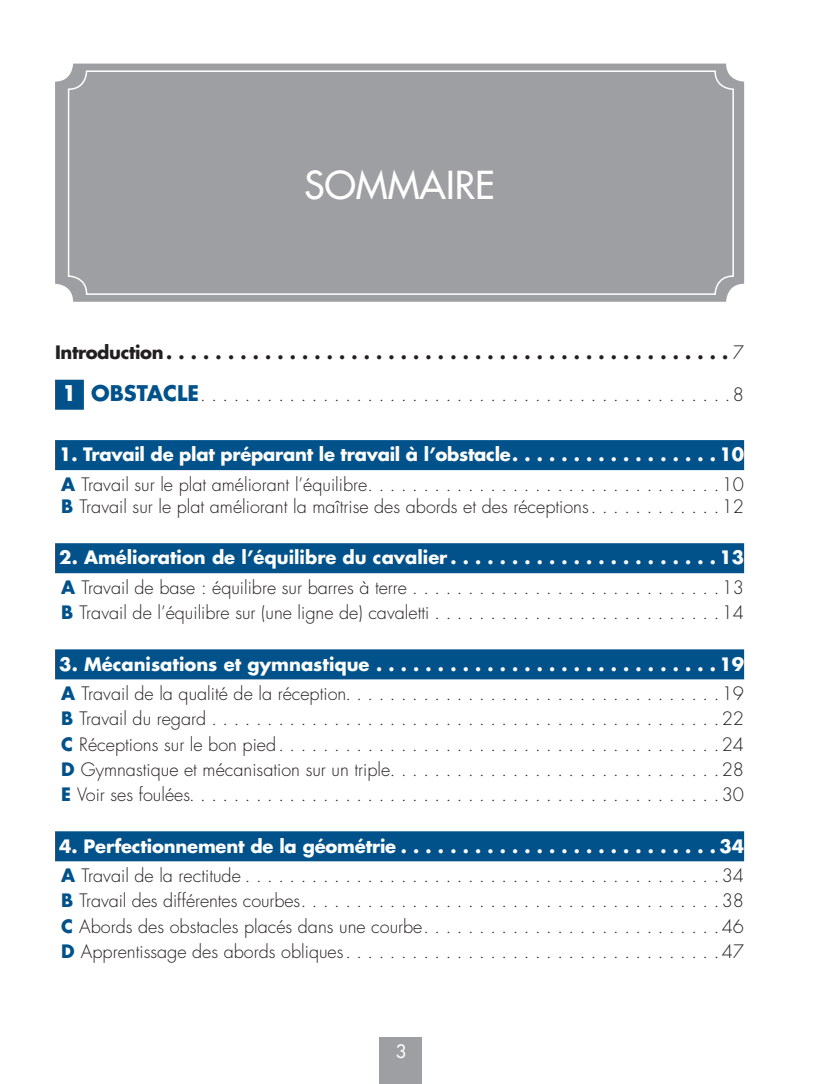
<style>
.page{position:relative;width:829px;height:1084px;background:#fff}
.page>*{position:absolute;margin:0;border:0;box-sizing:border-box;transform-origin:0 0}
.t1{font:37.5px "Futura LT";color:#fff}
.t2{font:300 18px/25.2px "Futura LT";color:#231f20}
.t3{font:700 18px "Futura LT";letter-spacing:-.02em;color:#231f20}
.t4{font:18px "Futura LT";color:#fff}
.s1{font-weight:300}
.s2{font-weight:700;font-size:21px;color:#fff}
.s3{font-weight:700;font-size:21px;color:#01528a}
.s4{font-weight:700;color:#fff}
.s5{font-weight:700;color:#01528a}
</style>
<div class="page">
<div style="left:55px;top:64px;width:689px;height:238px;background:#9d9fa2;border-radius:18px"></div>
<div style="left:55px;top:380px;width:29px;height:30px;background:#01528a"></div>
<div style="left:55px;top:440px;width:689px;height:30px;background:#01528a"></div>
<div style="left:55px;top:543px;width:689px;height:30px;background:#01528a"></div>
<div style="left:55px;top:649px;width:689px;height:30px;background:#01528a"></div>
<div style="left:55px;top:831px;width:689px;height:30px;background:#01528a"></div>
<div style="left:68px;top:70px;width:666px;height:225px;border:2px solid #fff;border-radius:18px"></div>
<div style="left:379px;top:1037px;width:43px;height:47px;background:#9d9fa2"></div>
<h1 class="t1" style="left:304px;top:165px;width:191px">SOMMAIRE</h1>
<p class="t3" style="left:55px;top:343px;width:690px">Introduction . . . . . . . . . . . . . . . . . . . . . . . . . . . . . . . . . . . . . . . . . . . . . . <span class="s1">7</span></p>
<p class="t2" style="left:62px;top:383px;width:683px"><span class="s2">1</span> <span class="s3">OBSTACLE</span> . . . . . . . . . . . . . . . . . . . . . . . . . . . . . . . . . . . . . . . . . . . . . . . .8</p>
<p class="t2" style="left:59px;top:440px;width:686px;line-height:30.2px"><span class="s4">1. Travail de plat préparant le travail à l’obstacle . . . . . . . . . . . . . . . . . 10<br></span><span class="s5">A</span> Travail sur le plat améliorant l’équilibre . . . . . . . . . . . . . . . . . . . . . . . . . . . . . . . .10</p>
<p class="t2" style="left:61px;top:494px;width:684px"><span class="s5">B</span> Travail sur le plat améliorant la maîtrise des abords et des réceptions . . . . . . . . . . . .12</p>
<p class="t2" style="left:59px;top:544px;width:686px;line-height:29.5px"><span class="s4">2. Amélioration de l’équilibre du cavalier . . . . . . . . . . . . . . . . . . . . . . 13<br></span><span class="s5">A</span> Travail de base : équilibre sur barres à terre . . . . . . . . . . . . . . . . . . . . . . . . . . . .13</p>
<p class="t2" style="left:61px;top:600px;width:684px"><span class="s5">B</span> Travail de l’équilibre sur (une ligne de) cavaletti . . . . . . . . . . . . . . . . . . . . . . . . . .14</p>
<p class="t2" style="left:59px;top:650px;width:686px;line-height:29.5px"><span class="s4">3. Mécanisations et gymnastique . . . . . . . . . . . . . . . . . . . . . . . . . . . . 19<br></span><span class="s5">A</span> Travail de la qualité de la réception . . . . . . . . . . . . . . . . . . . . . . . . . . . . . . . . . .19</p>
<p class="t2" style="left:61px;top:707px;width:684px;text-align:justify"><span class="s5">B</span> Travail du regard . . . . . . . . . . . . . . . . . . . . . . . . . . . . . . . . . . . . . . . . . . . . . .22<br><span class="s5">C</span> Réceptions sur le bon pied . . . . . . . . . . . . . . . . . . . . . . . . . . . . . . . . . . . . . . . .24<br><span class="s5">D</span> Gymnastique et mécanisation sur un triple . . . . . . . . . . . . . . . . . . . . . . . . . . . . . .28<br><span class="s5">E</span> Voir ses foulées . . . . . . . . . . . . . . . . . . . . . . . . . . . . . . . . . . . . . . . . . . . . . . . .30</p>
<p class="t2" style="left:59px;top:832px;width:686px;line-height:29.5px"><span class="s4">4. Perfectionnement de la géométrie . . . . . . . . . . . . . . . . . . . . . . . . . . 34<br></span><span class="s5">A</span> Travail de la rectitude . . . . . . . . . . . . . . . . . . . . . . . . . . . . . . . . . . . . . . . . . . .34</p>
<p class="t2" style="left:61px;top:888px;width:684px;text-align:justify"><span class="s5">B</span> Travail des différentes courbes . . . . . . . . . . . . . . . . . . . . . . . . . . . . . . . . . . . . . .38<br><span class="s5">C</span> Abords des obstacles placés dans une courbe . . . . . . . . . . . . . . . . . . . . . . . . . . .46<br><span class="s5">D</span> Apprentissage des abords obliques . . . . . . . . . . . . . . . . . . . . . . . . . . . . . . . . . .47</p>
<p class="t4" style="left:396px;top:1041px;width:12px">3</p>
</div>
